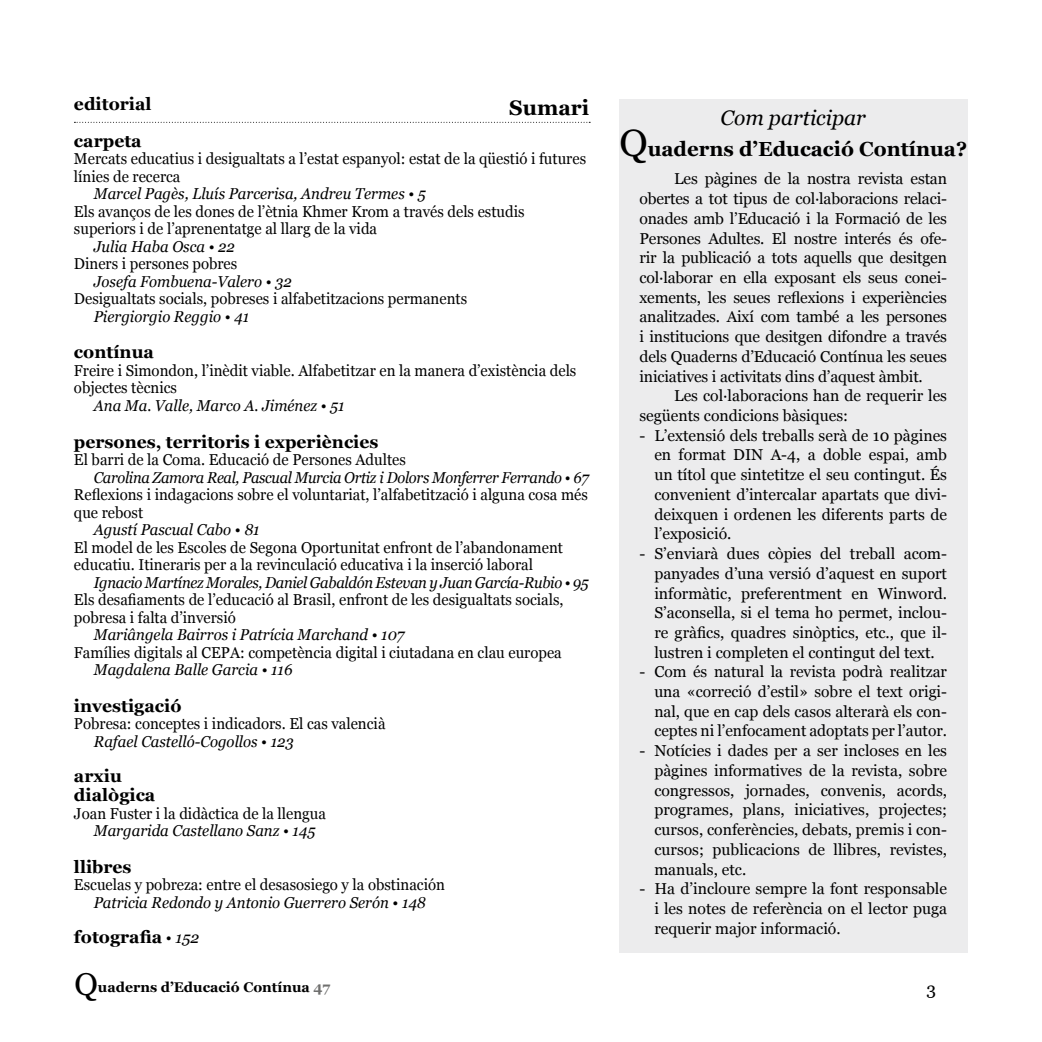
<style>
.page{position:relative;width:1042px;height:1042px;background:#fff}
.page>*{position:absolute;margin:0;border:0;box-sizing:border-box;transform-origin:0 0}
.t1{font:31.5px "Georgia";color:#000}
.t2{font:italic 21px "Georgia";color:#000}
.t3{font:700 21px "Georgia";color:#000}
.t4{font:700 20.3px "Georgia";color:#000}
.t5{font:700 17.5px/19.2px "Georgia";color:#000}
.t6{font:17.5px "Georgia";color:#000}
.t7{font:15.75px/19.8px "Georgia";color:#000;text-align:justify}
.t8{font:15.75px/17.5px "Georgia";color:#000;scale:.95 1}
.t9{font:italic 15.75px "Georgia";color:#000;scale:.95 1}
.t10{font:italic 15.75px "Georgia";letter-spacing:-.02em;color:#000;scale:.93 1}
.t11{font:italic 15.75px "Georgia";letter-spacing:-.02em;color:#000;scale:.94 1}
.t12{font:700 14px "Georgia";color:#000}
.s1{font-weight:400;font-style:italic;font-size:15.75px}
.s2{font-weight:400;font-size:37.98px}
.s3{color:#6f6f6e}
</style>
<div class="page">
<div style="left:619px;top:99px;width:348px;height:853px;background:#ececed"></div>
<svg style="left:74px;top:122px;width:516px;height:1px"></svg>
<p class="t5" style="left:74px;top:93px;width:79px">editorial</p>
<h2 class="t3" style="left:509px;top:91px;width:82px">Sumari</h2>
<p class="t5" style="left:74px;top:130px;width:69px">carpeta</p>
<p class="t8" style="left:74px;top:149px;width:540px">Mercats educatius i desigualtats a l’estat espanyol: estat de la qüestió i futures línies de recerca</p>
<p class="t9" style="left:94px;top:182px;width:351px">Marcel Pagès, Lluís Parcerisa, Andreu Termes • 5</p>
<p class="t8" style="left:74px;top:202px;width:476px">Els avanços de les dones de l’ètnia Khmer Krom a través dels estudis superiors i de l’aprenentatge al llarg de la vida</p>
<p class="t9" style="left:94px;top:235px;width:150px">Julia Haba Osca • 22</p>
<p class="t8" style="left:74px;top:254px;width:173px">Diners i persones pobres</p>
<p class="t9" style="left:94px;top:270px;width:210px">Josefa Fombuena-Valero • 32</p>
<p class="t8" style="left:74px;top:289px;width:415px">Desigualtats socials, pobreses i alfabetitzacions permanents</p>
<p class="t9" style="left:94px;top:305px;width:165px">Piergiorgio Reggio • 41</p>
<p class="t5" style="left:74px;top:342px;width:81px">contínua</p>
<p class="t8" style="left:74px;top:361px;width:530px">Freire i Simondon, l’inèdit viable. Alfabetitzar en la manera d’existència dels objectes tècnics</p>
<p class="t9" style="left:94px;top:394px;width:265px">Ana Ma. Valle, Marco A. Jiménez • 51</p>
<p class="t5" style="left:74px;top:431px;width:306px">persones, territoris i experiències</p>
<p class="t8" style="left:74px;top:450px;width:351px">El barri de la Coma. Educació de Persones Adultes</p>
<p class="t10" style="left:94px;top:466px;width:534px">Carolina Zamora Real, Pascual Murcia Ortiz i Dolors Monferrer Ferrando • 67</p>
<p class="t8" style="left:74px;top:485px;width:542px">Reflexions i indagacions sobre el voluntariat, l’alfabetització i alguna cosa més que rebost</p>
<p class="t9" style="left:94px;top:518px;width:176px">Agustí Pascual Cabo • 81</p>
<p class="t8" style="left:74px;top:538px;width:516px">El model de les Escoles de Segona Oportunitat enfront de l’abandonament educatiu. Itineraris per a la revinculació educativa i la inserció laboral</p>
<p class="t11" style="left:94px;top:571px;width:528px">Ignacio Martínez Morales, Daniel Gabaldón Estevan y Juan García-Rubio • 95</p>
<p class="t8" style="left:74px;top:590px;width:517px">Els desafiaments de l’educació al Brasil, enfront de les desigualtats socials, pobresa i falta d’inversió</p>
<p class="t9" style="left:94px;top:623px;width:328px">Mariângela Bairros i Patrícia Marchand • 107</p>
<p class="t8" style="left:74px;top:643px;width:515px">Famílies digitals al CEPA: competència digital i ciutadana en clau europea</p>
<p class="t9" style="left:94px;top:658px;width:211px">Magdalena Balle Garcia • 116</p>
<p class="t5" style="left:74px;top:695px;width:109px">investigació</p>
<p class="t8" style="left:74px;top:714px;width:329px">Pobresa: conceptes i indicadors. El cas valencià</p>
<p class="t9" style="left:94px;top:730px;width:212px">Rafael Castelló-Cogollos • 123</p>
<p class="t5" style="left:74px;top:765px;width:83px">arxiu dialògica</p>
<p class="t8" style="left:74px;top:804px;width:267px">Joan Fuster i la didàctica de la llengua</p>
<p class="t9" style="left:94px;top:819px;width:235px">Margarida Castellano Sanz • 145</p>
<p class="t5" style="left:74px;top:856px;width:59px">llibres</p>
<p class="t8" style="left:74px;top:875px;width:392px">Escuelas y pobreza: entre el desasosiego y la obstinación</p>
<p class="t9" style="left:94px;top:891px;width:351px">Patricia Redondo y Antonio Guerrero Serón • 148</p>
<p class="t5" style="left:74px;top:926px;width:127px">fotografia <span class="s1">• 152</span></p>
<h2 class="t2" style="left:720px;top:102px;width:147px">Com participar</h2>
<p class="t4" style="left:619px;top:134px;width:349px"><span class="s2">Q</span>uaderns d’Educació Contínua?</p>
<p class="t7" style="left:639px;top:168px;width:309px;text-indent:35px">Les pàgines de la nostra revista estan obertes a tot tipus de col·laboracions relaci&shy;onades amb l’Educació i la Formació de les Persones Adultes. El nostre interés és ofe&shy;rir la publicació a tots aquells que desitgen col·laborar en ella exposant els seus conei&shy;xements, les seues reflexions i experiències analitzades. Així com també a les persones i institucions que desitgen difondre a través dels Quaderns d’Educació Contínua les seues iniciatives i activitats dins d’aquest àmbit.</p>
<p class="t7" style="left:639px;top:385px;width:309px;text-indent:35px">Les col·laboracions han de requerir les següents condicions bàsiques:</p>
<p class="t7" style="left:654px;top:425px;width:294px;text-indent:-15px">- L’extensió dels treballs serà de 10 pàgines en format DIN A-4, a doble espai, amb un títol que sintetitze el seu contingut. És convenient d’intercalar apartats que divi&shy;deixquen i ordenen les diferents parts de l’exposició.</p>
<p class="t7" style="left:654px;top:543px;width:294px;text-indent:-15px">- S’enviarà dues còpies del treball acom&shy;panyades d’una versió d’aquest en suport informàtic, preferentment en Winword.<br>S’aconsella, si el tema ho permet, inclou&shy;re gràfics, quadres sinòptics, etc., que il· lustren i completen el contingut del text.</p>
<p class="t7" style="left:654px;top:661px;width:294px;text-indent:-15px">- Com és natural la revista podrà realitzar una «correció d’estil» sobre el text origi&shy;nal, que en cap dels casos alterarà els con&shy;ceptes ni l’enfocament adoptats per l’autor.</p>
<p class="t7" style="left:654px;top:740px;width:294px;text-indent:-15px">- Notícies i dades per a ser incloses en les pàgines informatives de la revista, sobre congressos, jornades, convenis, acords, programes, plans, iniciatives, projectes; cursos, conferències, debats, premis i con&shy;cursos; publicacions de llibres, revistes, manuals, etc.</p>
<p class="t7" style="left:654px;top:878px;width:294px;text-indent:-15px">- Ha d’incloure sempre la font responsable i les notes de referència on el lector puga requerir major informació.</p>
<h1 class="t1" style="left:74px;top:961px;width:25px">Q</h1>
<p class="t12" style="left:98px;top:976px;width:234px">uaderns d’Educació Contínua <span class="s3">47</span></p>
<p class="t6" style="left:926px;top:975px;width:11px">3</p>
</div>
